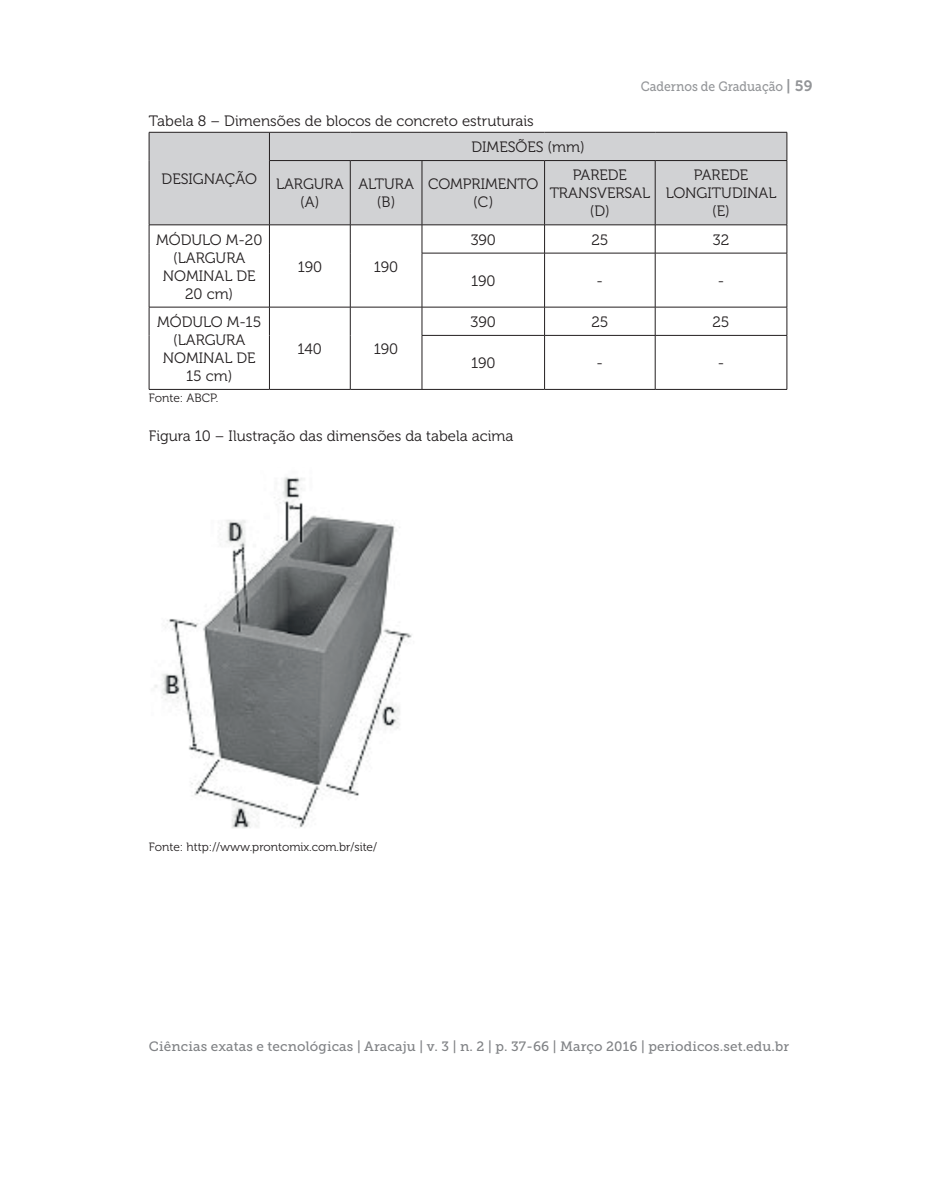
<style>
.page{position:relative;width:936px;height:1191px;background:#fff}
.page>*{position:absolute;margin:0;border:0;box-sizing:border-box;transform-origin:0 0}
.t1{font:15px/18px "Museo 300";color:#231f20;text-align:center}
.t2{font:13.5px "Museo Slab 500";letter-spacing:.01em;color:#808285}
.t3{font:13.5px "Museo Slab 500";color:#939598;scale:.9 1}
.t4{font:12px "Museo 300";color:#231f20}
.s1{font-family:"Museo 700";font-size:15px}
</style>
<div class="page">
<div style="left:150px;top:133px;width:636px;height:92px;background:#d1d2d4"></div>
<hr style="left:149px;top:132px;width:120px;height:1px;background:#231f20">
<svg style="left:149px;top:132px;width:1px;height:28px"></svg>
<hr style="left:149px;top:160px;width:1px;height:65px;background:#231f20">
<hr style="left:269px;top:132px;width:81px;height:1px;background:#231f20">
<svg style="left:269px;top:132px;width:1px;height:28px"></svg>
<hr style="left:350px;top:132px;width:72px;height:1px;background:#231f20">
<hr style="left:422px;top:132px;width:122px;height:1px;background:#231f20">
<hr style="left:544px;top:132px;width:111px;height:1px;background:#231f20">
<hr style="left:655px;top:132px;width:132px;height:1px;background:#231f20">
<svg style="left:786px;top:132px;width:1px;height:28px"></svg>
<hr style="left:269px;top:160px;width:81px;height:1px;background:#231f20">
<hr style="left:269px;top:161px;width:1px;height:64px;background:#231f20">
<hr style="left:350px;top:160px;width:72px;height:1px;background:#231f20">
<hr style="left:350px;top:161px;width:1px;height:64px;background:#231f20">
<hr style="left:422px;top:160px;width:122px;height:1px;background:#231f20">
<hr style="left:421px;top:161px;width:1px;height:64px;background:#231f20">
<hr style="left:544px;top:160px;width:111px;height:1px;background:#231f20">
<hr style="left:544px;top:161px;width:1px;height:64px;background:#231f20">
<hr style="left:655px;top:160px;width:132px;height:1px;background:#231f20">
<hr style="left:655px;top:161px;width:1px;height:64px;background:#231f20">
<hr style="left:786px;top:161px;width:1px;height:64px;background:#231f20">
<hr style="left:149px;top:225px;width:120px;height:1px;background:#231f20">
<svg style="left:149px;top:225px;width:1px;height:28px"></svg>
<hr style="left:269px;top:225px;width:81px;height:1px;background:#231f20">
<svg style="left:269px;top:226px;width:1px;height:27px"></svg>
<hr style="left:350px;top:225px;width:72px;height:1px;background:#231f20">
<svg style="left:350px;top:225px;width:1px;height:28px"></svg>
<hr style="left:149px;top:253px;width:1px;height:54px;background:#231f20">
<hr style="left:269px;top:253px;width:1px;height:54px;background:#231f20">
<hr style="left:350px;top:253px;width:1px;height:54px;background:#231f20">
<hr style="left:422px;top:225px;width:122px;height:1px;background:#231f20">
<svg style="left:421px;top:225px;width:1px;height:28px"></svg>
<hr style="left:544px;top:225px;width:111px;height:1px;background:#231f20">
<svg style="left:544px;top:225px;width:1px;height:28px"></svg>
<hr style="left:655px;top:225px;width:132px;height:1px;background:#231f20">
<svg style="left:655px;top:225px;width:1px;height:28px"></svg>
<svg style="left:786px;top:225px;width:1px;height:28px"></svg>
<hr style="left:422px;top:253px;width:122px;height:1px;background:#231f20">
<hr style="left:421px;top:253px;width:1px;height:54px;background:#231f20">
<hr style="left:544px;top:253px;width:111px;height:1px;background:#231f20">
<hr style="left:544px;top:253px;width:1px;height:54px;background:#231f20">
<hr style="left:655px;top:253px;width:132px;height:1px;background:#231f20">
<hr style="left:655px;top:253px;width:1px;height:54px;background:#231f20">
<hr style="left:786px;top:253px;width:1px;height:54px;background:#231f20">
<hr style="left:149px;top:307px;width:120px;height:1px;background:#231f20">
<svg style="left:149px;top:307px;width:1px;height:28px"></svg>
<hr style="left:269px;top:307px;width:81px;height:1px;background:#231f20">
<svg style="left:269px;top:307px;width:1px;height:28px"></svg>
<hr style="left:350px;top:307px;width:72px;height:1px;background:#231f20">
<svg style="left:350px;top:307px;width:1px;height:28px"></svg>
<hr style="left:149px;top:335px;width:1px;height:54px;background:#231f20">
<hr style="left:269px;top:335px;width:1px;height:54px;background:#231f20">
<hr style="left:350px;top:335px;width:1px;height:54px;background:#231f20">
<hr style="left:149px;top:389px;width:120px;height:1px;background:#231f20">
<hr style="left:269px;top:389px;width:81px;height:1px;background:#231f20">
<hr style="left:350px;top:389px;width:72px;height:1px;background:#231f20">
<hr style="left:422px;top:307px;width:122px;height:1px;background:#231f20">
<svg style="left:421px;top:307px;width:1px;height:28px"></svg>
<hr style="left:544px;top:307px;width:111px;height:1px;background:#231f20">
<svg style="left:544px;top:307px;width:1px;height:28px"></svg>
<hr style="left:655px;top:307px;width:132px;height:1px;background:#231f20">
<svg style="left:655px;top:307px;width:1px;height:28px"></svg>
<svg style="left:786px;top:307px;width:1px;height:28px"></svg>
<hr style="left:422px;top:335px;width:122px;height:1px;background:#231f20">
<hr style="left:421px;top:335px;width:1px;height:54px;background:#231f20">
<hr style="left:544px;top:335px;width:111px;height:1px;background:#231f20">
<hr style="left:544px;top:335px;width:1px;height:54px;background:#231f20">
<hr style="left:655px;top:335px;width:132px;height:1px;background:#231f20">
<hr style="left:655px;top:335px;width:1px;height:54px;background:#231f20">
<hr style="left:786px;top:335px;width:1px;height:54px;background:#231f20">
<hr style="left:422px;top:389px;width:122px;height:1px;background:#231f20">
<hr style="left:544px;top:389px;width:111px;height:1px;background:#231f20">
<hr style="left:655px;top:389px;width:132px;height:1px;background:#231f20">
<img style="left:154px;top:477px;width:258px;height:352px">
<p class="t1" style="left:149px;top:112px;width:386px">Tabela 8 – Dimensões de blocos de concreto estruturais</p>
<p class="t1" style="left:471px;top:138px;width:115px">DIMESÕES (mm)</p>
<p class="t3" style="left:640px;top:79px;width:192px">Cadernos de Graduação <span class="s1">| 59</span></p>
<p class="t1" style="left:162px;top:170px;width:97px">DESIGNAÇÃO</p>
<p class="t1" style="left:156px;top:231px;width:108px">MÓDULO M-20 (LARGURA<br>NOMINAL DE<br>20 cm)</p>
<p class="t1" style="left:157px;top:313px;width:105px">MÓDULO M-15 (LARGURA<br>NOMINAL DE<br>15 cm)</p>
<p class="t1" style="left:276px;top:175px;width:69px">LARGURA (A)</p>
<p class="t1" style="left:358px;top:175px;width:57px">ALTURA (B)</p>
<p class="t1" style="left:428px;top:175px;width:112px">COMPRIMENTO (C)</p>
<p class="t1" style="left:549px;top:166px;width:102px">PAREDE<br>TRANSVERSAL (D)</p>
<p class="t1" style="left:665px;top:166px;width:112px">PAREDE<br>LONGITUDINAL (E)</p>
<p class="t1" style="left:298px;top:258px;width:26px">190</p>
<p class="t1" style="left:374px;top:258px;width:26px">190</p>
<p class="t1" style="left:297px;top:340px;width:26px">140</p>
<p class="t1" style="left:374px;top:340px;width:26px">190</p>
<p class="t1" style="left:470px;top:231px;width:27px">390</p>
<p class="t1" style="left:591px;top:231px;width:18px">25</p>
<p class="t1" style="left:712px;top:231px;width:18px">32</p>
<p class="t1" style="left:471px;top:272px;width:26px">190</p>
<p class="t1" style="left:596px;top:272px;width:8px">-</p>
<p class="t1" style="left:717px;top:272px;width:8px">-</p>
<p class="t1" style="left:470px;top:313px;width:27px">390</p>
<p class="t1" style="left:591px;top:313px;width:18px">25</p>
<p class="t1" style="left:712px;top:313px;width:18px">25</p>
<p class="t1" style="left:471px;top:354px;width:26px">190</p>
<p class="t1" style="left:596px;top:354px;width:8px">-</p>
<p class="t1" style="left:717px;top:354px;width:8px">-</p>
<p class="t4" style="left:149px;top:391px;width:71px">Fonte: ABCP.</p>
<p class="t1" style="left:149px;top:427px;width:366px">Figura 10 – Ilustração das dimensões da tabela acima</p>
<p class="t4" style="left:149px;top:840px;width:230px">Fonte: http://www.prontomix.com.br/site/</p>
<p class="t2" style="left:149px;top:1039px;width:642px">Ciências exatas e tecnológicas | Aracaju | v. 3 | n. 2 | p. 37-66 | Março 2016 | periodicos.set.edu.br</p>
</div>
